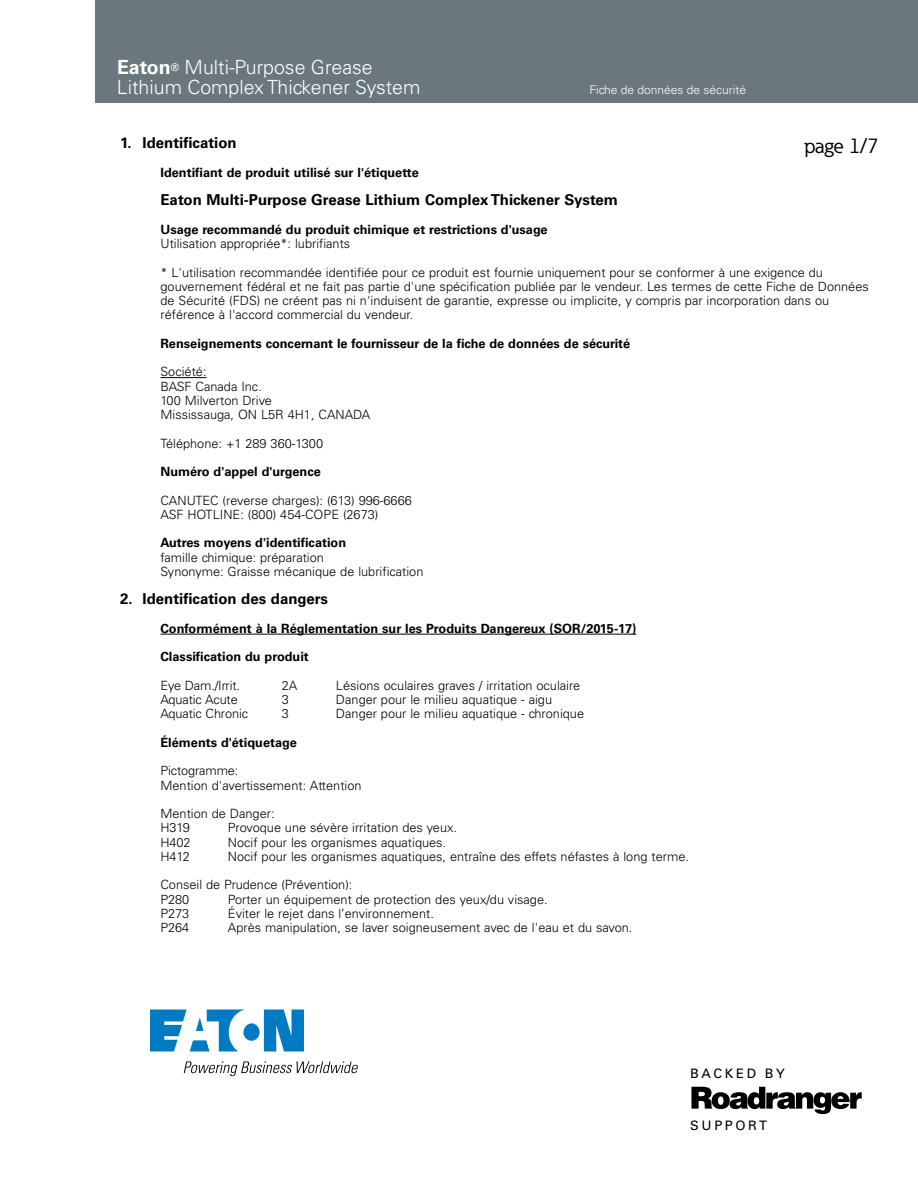
<style>
.page{position:relative;width:918px;height:1188px;background:#fff}
.page>*{position:absolute;margin:0;border:0;box-sizing:border-box;transform-origin:0 0}
.t1{font:21px "Eaton";color:#000}
.t2{font:300 19.5px/19.5px "Univers";color:#fff}
.t3{font:700 15px "Univers";color:#000}
.t4{font:13.05px "Univers";letter-spacing:.2em;color:#000}
.t5{font:300 12.75px/14.2px "Univers";color:#000}
.t6{font:700 12.75px "Univers";color:#000}
.t7{font:300 12px "Univers";color:#fff}
.s1{font-weight:700}
</style>
<div class="page">
<svg style="left:150px;top:1010px;width:154px;height:42px"></svg>
<svg style="left:184px;top:1061px;width:174px;height:15px"></svg>
<div style="left:95px;top:0;width:823px;height:103px;background:#6a777f"></div>
<hr style="left:160px;top:377px;width:47px;height:1px;background:#000">
<hr style="left:160px;top:634px;width:476px;height:1px;background:#000">
<svg style="left:691px;top:1087px;width:171px;height:27px"></svg>
<h2 class="t2" style="left:117px;top:58px;width:305px"><span class="s1">Eaton</span><sup>®</sup> Multi-Purpose Grease<br>Lithium Complex Thickener System</h2>
<p class="t7" style="left:590px;top:82px;width:158px">Fiche de données de sécurité</p>
<p class="t3" style="left:120px;top:134px;width:118px">1. Identification</p>
<p class="t6" style="left:160px;top:165px;width:260px">Identifiant de produit utilisé sur l'étiquette</p>
<p class="t3" style="left:160px;top:191px;width:459px">Eaton Multi-Purpose Grease Lithium Complex Thickener System</p>
<p class="t6" style="left:160px;top:222px;width:389px">Usage recommandé du produit chimique et restrictions d'usage</p>
<p class="t5" style="left:160px;top:236px;width:191px">Utilisation appropriée*: lubrifiants</p>
<p class="t5" style="left:160px;top:265px;width:710px">* L'utilisation recommandée identifiée pour ce produit est fournie uniquement pour se conformer à une exigence du gouvernement fédéral et ne fait pas partie d'une spécification publiée par le vendeur. Les termes de cette Fiche de Données de Sécurité (FDS) ne créent pas ni n'induisent de garantie, expresse ou implicite, y compris par incorporation dans ou référence à l'accord commercial du vendeur.</p>
<p class="t6" style="left:160px;top:336px;width:471px">Renseignements concernant le fournisseur de la fiche de données de sécurité</p>
<p class="t5" style="left:160px;top:365px;width:211px">Société:<br>BASF Canada Inc.<br>100 Milverton Drive<br>Mississauga, ON L5R 4H1, CANADA</p>
<p class="t5" style="left:160px;top:436px;width:164px">Téléphone: +1 289 360-1300</p>
<p class="t6" style="left:160px;top:464px;width:162px">Numéro d'appel d'urgence</p>
<p class="t5" style="left:160px;top:493px;width:253px">CANUTEC (reverse charges): (613) 996-6666<br>ASF HOTLINE: (800) 454-COPE (2673)</p>
<p class="t6" style="left:160px;top:535px;width:187px">Autres moyens d'identification</p>
<p class="t5" style="left:160px;top:550px;width:265px">famille chimique: préparation<br>Synonyme: Graisse mécanique de lubrification</p>
<p class="t3" style="left:120px;top:590px;width:210px">2. Identification des dangers</p>
<p class="t6" style="left:160px;top:621px;width:477px">Conformément à la Réglementation sur les Produits Dangereux (SOR/2015-17)</p>
<p class="t6" style="left:160px;top:649px;width:150px">Classification du produit</p>
<p class="t5" style="left:160px;top:678px;width:81px">Eye Dam./Irrit.</p>
<p class="t5" style="left:282px;top:678px;width:17px">2A</p>
<p class="t5" style="left:336px;top:678px;width:246px">Lésions oculaires graves / irritation oculaire</p>
<p class="t5" style="left:160px;top:692px;width:79px">Aquatic Acute</p>
<p class="t5" style="left:282px;top:692px;width:9px">3</p>
<p class="t5" style="left:336px;top:692px;width:218px">Danger pour le milieu aquatique - aigu</p>
<p class="t5" style="left:160px;top:707px;width:89px">Aquatic Chronic</p>
<p class="t5" style="left:282px;top:707px;width:9px">3</p>
<p class="t5" style="left:336px;top:707px;width:250px">Danger pour le milieu aquatique - chronique</p>
<p class="t6" style="left:160px;top:735px;width:138px">Éléments d'étiquetage</p>
<p class="t5" style="left:160px;top:764px;width:203px">Pictogramme:<br>Mention d'avertissement: Attention</p>
<p class="t5" style="left:160px;top:806px;width:116px">Mention de Danger:<br>H319</p>
<h1 class="t1" style="left:804px;top:133px;width:76px">page 1/7</h1>
<p class="t5" style="left:228px;top:821px;width:231px">Provoque une sévère irritation des yeux.</p>
<p class="t5" style="left:160px;top:835px;width:32px">H402</p>
<p class="t5" style="left:228px;top:835px;width:220px">Nocif pour les organismes aquatiques.</p>
<p class="t5" style="left:160px;top:849px;width:31px">H412</p>
<p class="t5" style="left:228px;top:849px;width:463px">Nocif pour les organismes aquatiques, entraîne des effets néfastes à long terme.</p>
<p class="t5" style="left:160px;top:878px;width:194px">Conseil de Prudence (Prévention):<br>P280</p>
<p class="t5" style="left:228px;top:892px;width:321px">Porter un équipement de protection des yeux/du visage.</p>
<p class="t5" style="left:160px;top:906px;width:30px">P273</p>
<p class="t5" style="left:228px;top:906px;width:207px">Éviter le rejet dans l’environnement.</p>
<p class="t5" style="left:160px;top:920px;width:30px">P264</p>
<p class="t5" style="left:228px;top:920px;width:406px">Après manipulation, se laver soigneusement avec de l'eau et du savon.</p>
<p class="t4" style="left:690px;top:1066px;width:96px">BACKED BY</p>
<p class="t4" style="left:690px;top:1118px;width:78px">SUPPORT</p>
</div>
